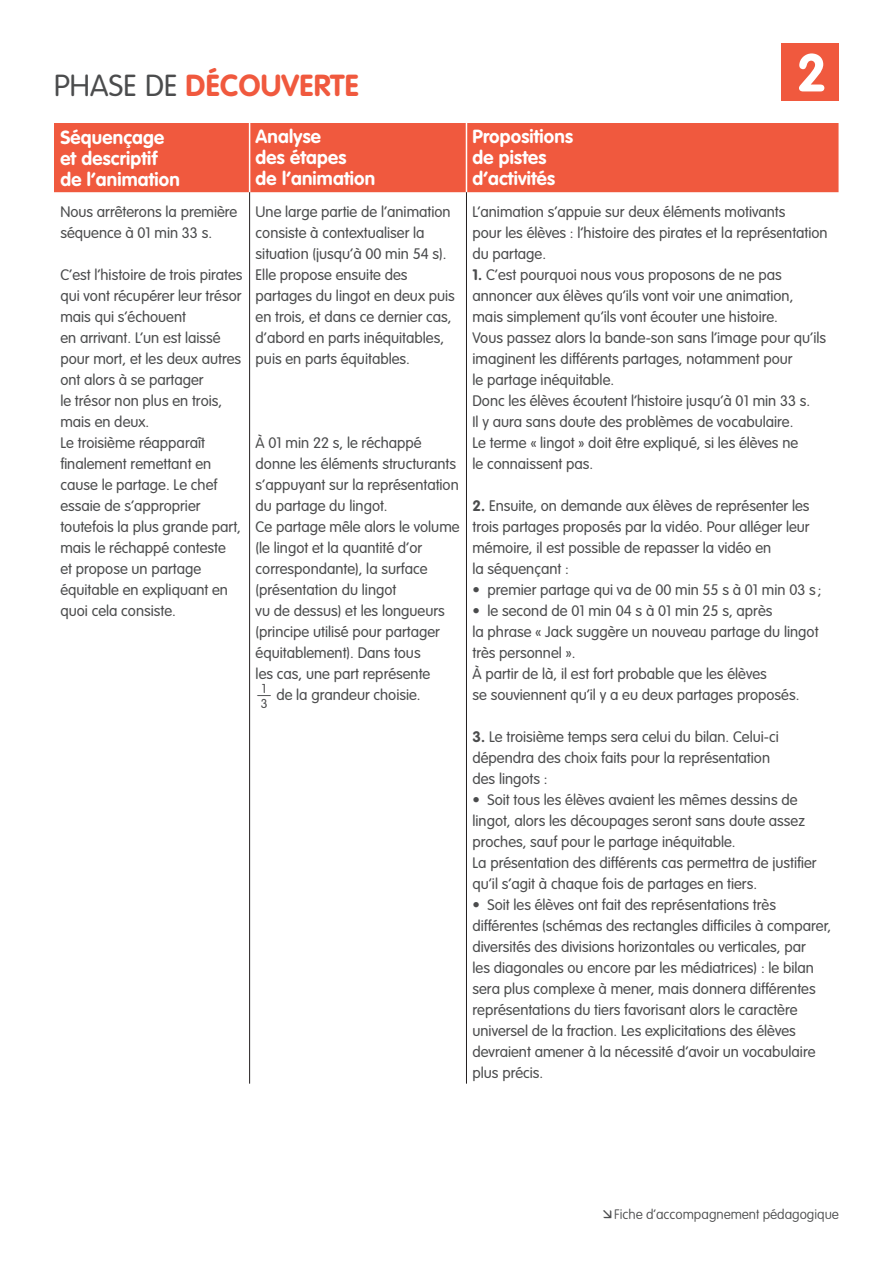
<style>
.page{position:relative;width:893px;height:1263px;background:#fff}
.page>*{position:absolute;margin:0;border:0;box-sizing:border-box;transform-origin:0 0}
.t1{font:700 52.5px "VAG Rounded Std";color:#fff}
._03_Tablo_Surtitre_G{font:700 30px "VAG Rounded Std";letter-spacing:.01em;color:#f0593e}
._03_Tablo_Titre_têti{font:700 18.75px/21px "VAG Rounded Std";letter-spacing:.01em;color:#fff}
._04_Tablo_Txt_couran{font:300 15px/21px "VAG Rounded Std";color:#4b4c4d}
.t2{font:100 13.5px "VAG Rounded Std";color:#4b4c4d}
.t3{font:300 12.75px/15px "VAG Rounded Std";color:#4b4c4d}
.s1{font-weight:300;color:#4b4c4d}
.s2{font-weight:700}
</style>
<div class="page">
<div style="left:781px;top:43px;width:58px;height:58px;background:#f0593e"></div>
<div style="left:54px;top:123px;width:784px;height:69px;background:#f0593e"></div>
<hr style="left:249px;top:123px;width:1px;height:69px;background:#fff">
<hr style="left:466px;top:123px;width:1px;height:69px;background:#fff">
<hr style="left:249px;top:192px;width:1px;height:891px;background:#231f20">
<hr style="left:466px;top:192px;width:1px;height:891px;background:#231f20">
<p class="_03_Tablo_Surtitre_G" style="left:54px;top:68px;width:306px"><span class="s1">PHASE DE</span> DÉCOUVERTE</p>
<p class="t1" style="left:797px;top:42px;width:32px">2</p>
<p class="_03_Tablo_Titre_têti" style="left:60px;top:127px;width:121px">Séquençage et descriptif de l’animation</p>
<p class="_03_Tablo_Titre_têti" style="left:256px;top:127px;width:121px">Analyse<br>des étapes<br>de l’animation</p>
<p class="_03_Tablo_Titre_têti" style="left:472px;top:127px;width:102px">Propositions de pistes d’activités</p>
<p class="_04_Tablo_Txt_couran" style="left:60px;top:201px;width:179px">Nous arrêterons la première séquence à 01 min 33 s.</p>
<p class="_04_Tablo_Txt_couran" style="left:60px;top:264px;width:184px">C’est l’histoire de trois pirates qui vont récupérer leur trésor mais qui s’échouent<br>en arrivant. L’un est laissé pour mort, et les deux autres ont alors à se partager<br>le trésor non plus en trois, mais en deux.</p>
<p class="_04_Tablo_Txt_couran" style="left:60px;top:432px;width:182px">Le troisième réapparaît finalement remettant en cause le partage. Le chef essaie de s’approprier toutefois la plus grande part, mais le réchappé conteste et propose un partage équitable en expliquant en quoi cela consiste.</p>
<p class="_04_Tablo_Txt_couran" style="left:256px;top:201px;width:196px">Une large partie de l’animation consiste à contextualiser la situation (jusqu’à 00 min 54 s).</p>
<p class="_04_Tablo_Txt_couran" style="left:256px;top:264px;width:201px">Elle propose ensuite des partages du lingot en deux puis en trois, et dans ce dernier cas, d’abord en parts inéquitables, puis en parts équitables.</p>
<p class="_04_Tablo_Txt_couran" style="left:472px;top:201px;width:357px">L’animation s’appuie sur deux éléments motivants<br>pour les élèves : l’histoire des pirates et la représentation du partage.</p>
<p class="_04_Tablo_Txt_couran" style="left:472px;top:264px;width:355px"><span class="s2">1.</span> C’est pourquoi nous vous proposons de ne pas annoncer aux élèves qu’ils vont voir une animation, mais simplement qu’ils vont écouter une histoire.<br>Vous passez alors la bande-son sans l’image pour qu’ils imaginent les différents partages, notamment pour<br>le partage inéquitable.</p>
<p class="_04_Tablo_Txt_couran" style="left:472px;top:390px;width:339px">Donc les élèves écoutent l’histoire jusqu’à 01 min 33 s.</p>
<p class="_04_Tablo_Txt_couran" style="left:472px;top:411px;width:327px">Il y aura sans doute des problèmes de vocabulaire.<br>Le terme « lingot » doit être expliqué, si les élèves ne le connaissent pas.</p>
<p class="_04_Tablo_Txt_couran" style="left:472px;top:495px;width:339px"><span class="s2">2.</span> Ensuite, on demande aux élèves de représenter les trois partages proposés par la vidéo. Pour alléger leur mémoire, il est possible de repasser la vidéo en<br>la séquençant :</p>
<p class="_04_Tablo_Txt_couran" style="left:472px;top:579px;width:350px">• premier partage qui va de 00 min 55 s à 01 min 03 s ;</p>
<p class="_04_Tablo_Txt_couran" style="left:472px;top:600px;width:348px">• le second de 01 min 04 s à 01 min 25 s, après<br>la phrase « Jack suggère un nouveau partage du lingot très personnel ».</p>
<p class="_04_Tablo_Txt_couran" style="left:472px;top:663px;width:328px">À partir de là, il est fort probable que les élèves<br>se souviennent qu’il y a eu deux partages proposés.</p>
<p class="_04_Tablo_Txt_couran" style="left:472px;top:726px;width:308px"><span class="s2">3.</span> Le troisième temps sera celui du bilan. Celui-ci dépendra des choix faits pour la représentation des lingots :</p>
<p class="_04_Tablo_Txt_couran" style="left:472px;top:789px;width:346px">• Soit tous les élèves avaient les mêmes dessins de lingot, alors les découpages seront sans doute assez proches, sauf pour le partage inéquitable.<br>La présentation des différents cas permettra de justifier qu’il s’agit à chaque fois de partages en tiers.</p>
<p class="_04_Tablo_Txt_couran" style="left:472px;top:894px;width:360px">• Soit les élèves ont fait des représentations très différentes (schémas des rectangles difficiles à comparer, diversités des divisions horizontales ou verticales, par<br>les diagonales ou encore par les médiatrices) : le bilan sera plus complexe à mener, mais donnera différentes représentations du tiers favorisant alors le caractère universel de la fraction. Les explicitations des élèves devraient amener à la nécessité d’avoir un vocabulaire plus précis.</p>
<p class="_04_Tablo_Txt_couran" style="left:256px;top:432px;width:205px">À 01 min 22 s, le réchappé donne les éléments structurants s’appuyant sur la représentation du partage du lingot.</p>
<p class="_04_Tablo_Txt_couran" style="left:256px;top:516px;width:206px">Ce partage mêle alors le volume (le lingot et la quantité d’or correspondante), la surface (présentation du lingot<br>vu de dessus) et les longueurs (principe utilisé pour partager équitablement). Dans tous<br>les cas, une part représente</p>
<p class="t3" style="left:258px;top:688px;width:14px">—</p>
<p class="t3" style="left:261px;top:682px;width:8px">1<br>3</p>
<p class="_04_Tablo_Txt_couran" style="left:276px;top:684px;width:146px">de la grandeur choisie.</p>
<p class="t2" style="left:614px;top:1207px;width:226px">Fiche d’accompagnement pédagogique</p>
</div>
